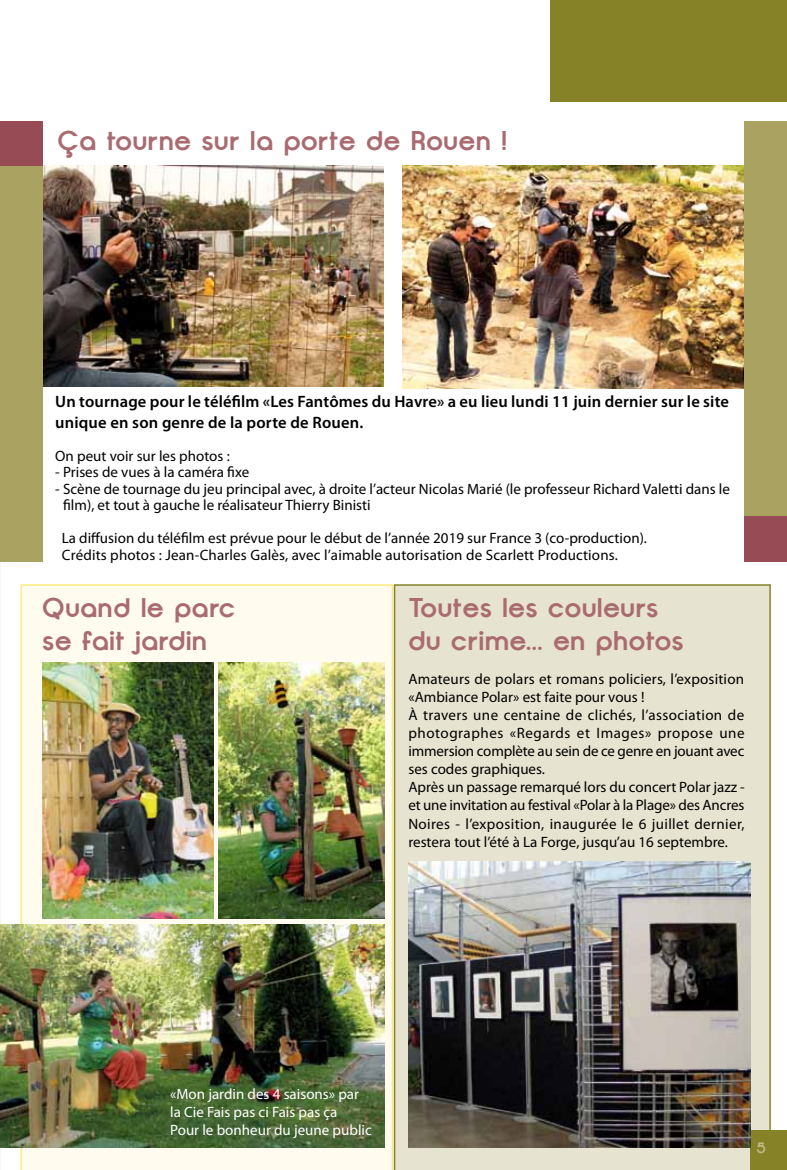
<style>
.page{position:relative;width:787px;height:1170px;background:#fff}
.page>*{position:absolute;margin:0;border:0;box-sizing:border-box;transform-origin:0 0}
.t1{font:700 27px/33px "Opificio";letter-spacing:.025em;color:#a96b70}
.t2{font:600 16.5px/21px "Myriad Pro";letter-spacing:.01em;color:#000}
.t3{font:15px/18px "Myriad Pro";color:#000}
.t4{font:15px/18px "Myriad Pro";color:#fff}
.t5{font:700 15px "Opificio Serif";color:#c2bb8c}
</style>
<div class="page">
<div style="left:550px;top:0;width:237px;height:102px;background:#868227"></div>
<svg style="left:21px;top:584px;width:372px;height:585px"></svg>
<div style="left:394px;top:584px;width:376px;height:585px;background:#e6e3d0"></div>
<div style="left:750px;top:1130px;width:37px;height:39px;background:#868227"></div>
<img style="left:402px;top:166px;width:342px;height:222px">
<img style="left:43px;top:166px;width:340px;height:221px">
<img style="left:219px;top:662px;width:165px;height:256px">
<img style="left:0;top:924px;width:384px;height:223px">
<img style="left:43px;top:662px;width:170px;height:256px">
<img style="left:408px;top:861px;width:342px;height:286px">
<div style="left:0;top:121px;width:43px;height:45px;background:#964b55"></div>
<div style="left:0;top:166px;width:43px;height:395px;background:#aaa261"></div>
<div style="left:744px;top:121px;width:43px;height:398px;background:#aaa261"></div>
<div style="left:744px;top:516px;width:43px;height:45px;background:#964b55"></div>
<h1 class="t1" style="left:57px;top:124px;width:451px">Ça tourne sur la porte de Rouen !</h1>
<p class="t2" style="left:55px;top:390px;width:675px">Un tournage pour le téléfilm «Les Fantômes du Havre» a eu lieu lundi 11 juin dernier sur le site unique en son genre de la porte de Rouen.</p>
<p class="t3" style="left:55px;top:446px;width:176px">On peut voir sur les photos :</p>
<p class="t3" style="left:55px;top:463px;width:195px">- Prises de vues à la caméra fixe</p>
<p class="t3" style="left:63px;top:480px;width:668px;line-height:16.5px;text-indent:-8px">- Scène de tournage du jeu principal avec, à droite l’acteur Nicolas Marié (le professeur Richard Valetti dans le film), et tout à gauche le réalisateur Thierry Binisti</p>
<p class="t3" style="left:62px;top:530px;width:587px;line-height:16.5px">La diffusion du téléfilm est prévue pour le début de l’année 2019 sur France 3 (co-production).<br>Crédits photos : Jean-Charles Galès, avec l’aimable autorisation de Scarlett Productions.</p>
<h1 class="t1" style="left:408px;top:591px;width:277px">Toutes les couleurs du crime... en photos</h1>
<p class="t3" style="left:408px;top:670px;width:338px">Amateurs de polars et romans policiers, l’exposition «Ambiance Polar» est faite pour vous !<br>À travers une centaine de clichés, l’association de photographes «Regards et Images» propose une immersion complète au sein de ce genre en jouant avec ses codes graphiques.<br>Après un passage remarqué lors du concert Polar jazz - et une invitation au festival «Polar à la Plage» des Ancres Noires - l’exposition, inaugurée le 6 juillet dernier, restera tout l’été à La Forge, jusqu’au 16 septembre.</p>
<h1 class="t1" style="left:43px;top:591px;width:194px">Quand le parc se fait jardin</h1>
<p class="t4" style="left:170px;top:1084px;width:203px">«Mon jardin des 4 saisons» par la Cie Fais pas ci Fais pas ça<br>Pour le bonheur du jeune public</p>
<p class="t5" style="left:756px;top:1138px;width:11px">5</p>
</div>
